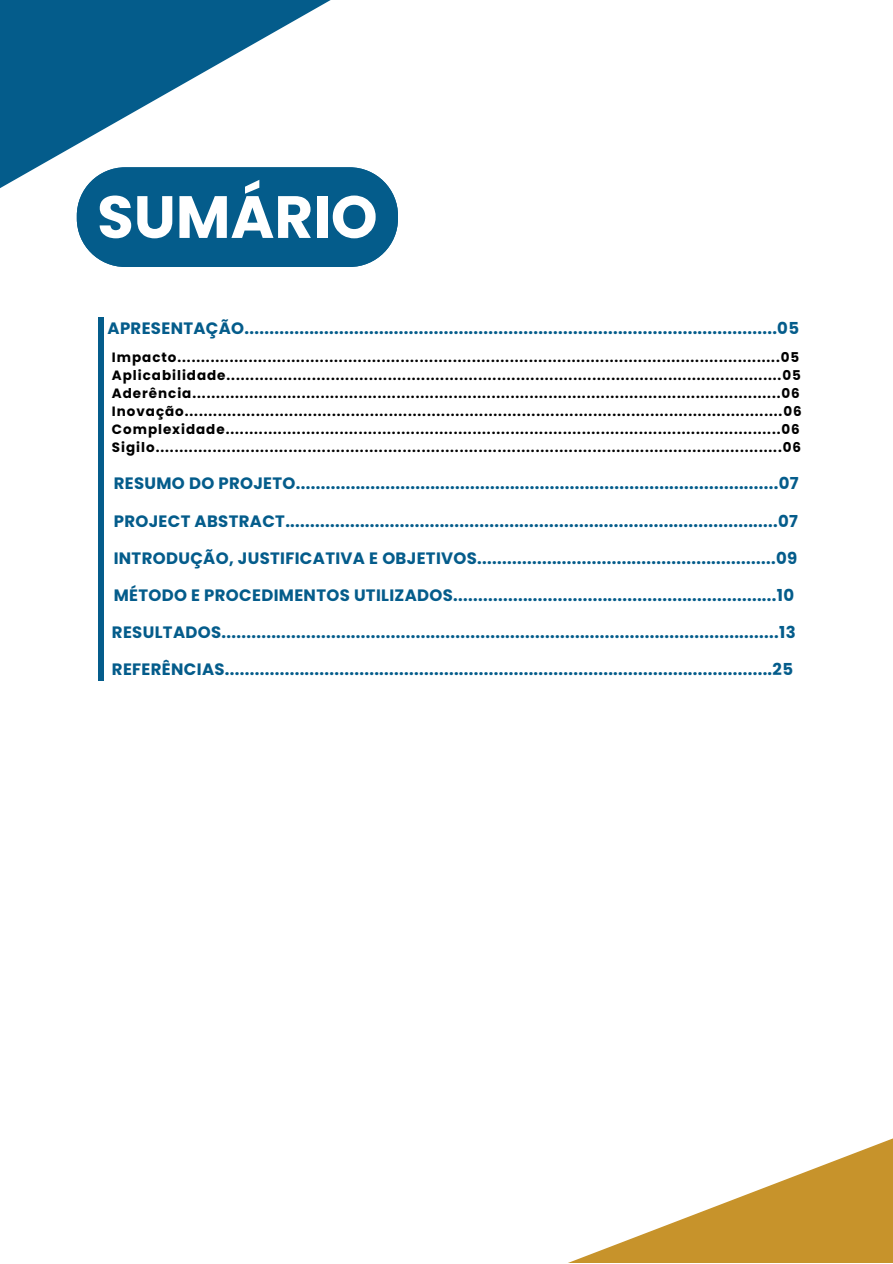
<style>
.page{position:relative;width:893px;height:1264px;background:#fff}
.page>*{position:absolute;margin:0;border:0;box-sizing:border-box;transform-origin:0 0}
.t1{font:700 59.55px "Poppins";color:#fff}
.t2{font:700 16.5px "Poppins";letter-spacing:.02em;color:#045c8b}
.t3{font:700 13.5px "Poppins";letter-spacing:.07em;color:#000}
</style>
<div class="page">
<svg style="left:0;top:0;width:331px;height:494px"></svg>
<svg style="left:570px;top:1138px;width:322px;height:124px"></svg>
<div style="left:99px;top:317px;width:5px;height:363px;background:#045c8b"></div>
<svg style="left:77px;top:167px;width:321px;height:100px;background:#136692"></svg>
<p class="t1" style="left:97px;top:175px;width:282px">SUMÁRIO</p>
<p class="t2" style="left:107px;top:317px;width:693px">APRESENTAÇÃO...........................................................................................................05</p>
<p class="t3" style="left:112px;top:366px;width:690px">Aplicabilidade.....................................................................................................................05</p>
<p class="t3" style="left:112px;top:384px;width:689px">Aderência............................................................................................................................06</p>
<p class="t3" style="left:112px;top:402px;width:691px">Inovação..............................................................................................................................06</p>
<p class="t3" style="left:112px;top:438px;width:690px">Sigilo....................................................................................................................................06</p>
<p class="t3" style="left:112px;top:348px;width:688px">Impacto...............................................................................................................................05</p>
<p class="t3" style="left:112px;top:420px;width:689px">Complexidade.....................................................................................................................06</p>
<p class="t2" style="left:114px;top:471px;width:686px">RESUMO DO PROJETO.................................................................................................07</p>
<p class="t2" style="left:114px;top:509px;width:685px">PROJECT ABSTRACT...................................................................................................07</p>
<p class="t2" style="left:114px;top:546px;width:685px">INTRODUÇÃO, JUSTIFICATIVA E OBJETIVOS............................................................09</p>
<p class="t2" style="left:114px;top:583px;width:682px">MÉTODO E PROCEDIMENTOS UTILIZADOS.................................................................10</p>
<p class="t2" style="left:112px;top:620px;width:685px">RESULTADOS................................................................................................................13</p>
<p class="t2" style="left:112px;top:658px;width:682px">REFERÊNCIAS..............................................................................................................25</p>
</div>
